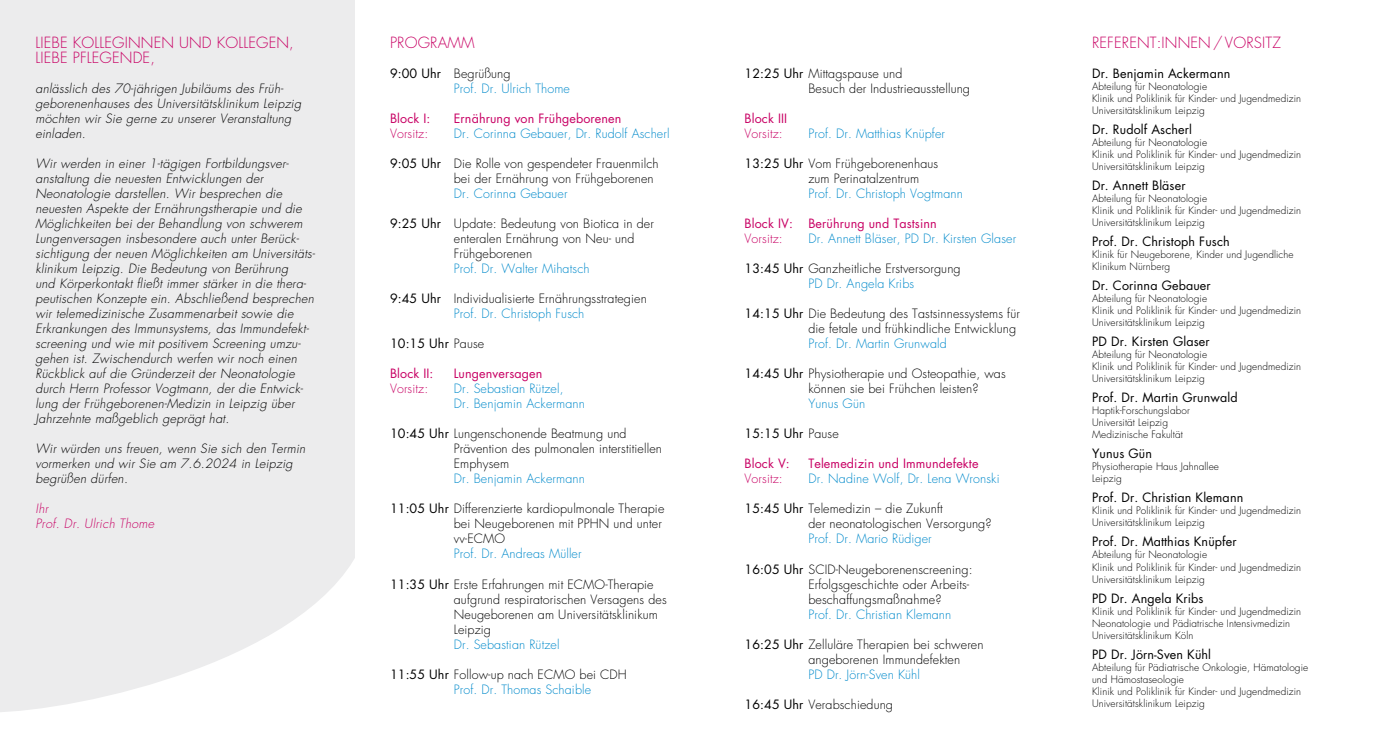
<style>
.page{position:relative;width:1397px;height:745px;background:#fff}
.page>*{position:absolute;margin:0;border:0;box-sizing:border-box;transform-origin:0 0}
.t1{font:300 15px/15px "Futura Std";letter-spacing:.01em;color:#c80064}
.t2{font:300 12.5px/15px "Futura Std";letter-spacing:.01em;color:#000}
.t3{font:italic 300 12.5px/15px "Futura Std";letter-spacing:.02em;color:#000}
.t4{font:300 12.5px/15px "Futura Std";letter-spacing:.01em;color:#008acb}
.t5{font:12.5px "Futura Std";letter-spacing:.01em;color:#000}
.t6{font:12.5px "Futura Std";letter-spacing:.01em;color:#c80064}
.t7{font:300 12.5px "Futura Std";letter-spacing:.01em;color:#c80064}
.t8{font:italic 300 12.5px/15px "Futura Std";letter-spacing:.02em;color:#c80064}
.t9{font:300 10px/12px "Futura Std";letter-spacing:.01em;color:#000}
.s1{font-weight:400;color:#000}
.s2{color:#000}
.s3{font-weight:400}
.s4{color:#008acb}
.s5{font-weight:300}
</style>
<div class="page">
<div style="left:0;top:0;width:354px;height:551px;background:#ececed"></div>
<svg style="left:0;top:551px;width:354px;height:161px;fill:#ececed"></svg>
<p class="t1" style="left:35px;top:35px;width:260px">LIEBE KOLLEGINNEN UND KOLLEGEN,<br>LIEBE PFLEGENDE,</p>
<p class="t3" style="left:35px;top:81px;width:267px">anlässlich des 70-jährigen Jubiläums des Früh&shy;geborenenhauses des Universitätsklinikum Leipzig möchten wir Sie gerne zu unserer Veranstaltung einladen.</p>
<p class="t3" style="left:35px;top:156px;width:281px">Wir werden in einer 1-tägigen Fortbildungsver&shy;anstaltung die neuesten Entwicklungen der Neonatologie darstellen. Wir besprechen die neuesten Aspekte der Ernährungstherapie und die Möglichkeiten bei der Behandlung von schwerem Lungenversagen insbesondere auch unter Berück&shy;sichtigung der neuen Möglichkeiten am Universitäts&shy;klinikum Leipzig. Die Bedeutung von Berührung<br>und Körperkontakt fließt immer stärker in die thera&shy;peutischen Konzepte ein. Abschließend besprechen wir telemedizinische Zusammenarbeit sowie die Erkrankungen des Immunsystems, das Immundefekt&shy;screening und wie mit positivem Screening umzu&shy;gehen ist. Zwischendurch werfen wir noch einen Rückblick auf die Gründerzeit der Neonatologie durch Herrn Professor Vogtmann, der die Entwick&shy;lung der Frühgeborenen-Medizin in Leipzig über Jahrzehnte maßgeblich geprägt hat.</p>
<p class="t3" style="left:35px;top:441px;width:271px">Wir würden uns freuen, wenn Sie sich den Termin vormerken und wir Sie am 7.6.2024 in Leipzig begrüßen dürfen.</p>
<p class="t8" style="left:35px;top:501px;width:120px">Ihr<br>Prof. Dr. Ulrich Thome</p>
<p class="t1" style="left:390px;top:35px;width:86px">PROGRAMM</p>
<p class="t4" style="left:454px;top:66px;width:118px;text-indent:-64px"><span class="s1">9:00 Uhr</span> <span class="s2">Begrüßung<br></span>Prof. Dr. Ulrich Thome</p>
<p class="t6" style="left:390px;top:110px;width:42px">Block I:</p>
<p class="t6" style="left:454px;top:110px;width:169px">Ernährung von Frühgeborenen</p>
<p class="t7" style="left:390px;top:126px;width:40px">Vorsitz:</p>
<p class="t4" style="left:454px;top:126px;width:217px">Dr. Corinna Gebauer, Dr. Rudolf Ascherl</p>
<p class="t2" style="left:454px;top:156px;width:206px;text-indent:-64px"><span class="s3">9:05 Uhr</span> Die Rolle von gespendeter Frauenmilch bei der Ernährung von Frühgeborenen</p>
<p class="t4" style="left:454px;top:186px;width:115px">Dr. Corinna Gebauer</p>
<p class="t2" style="left:454px;top:216px;width:201px;text-indent:-64px"><span class="s3">9:25 Uhr</span> Update: Bedeutung von Biotica in der enteralen Ernährung von Neu- und<br>Frühgeborenen</p>
<p class="t4" style="left:454px;top:261px;width:137px">Prof. Dr. Walter Mihatsch</p>
<p class="t2" style="left:390px;top:291px;width:258px;text-align:center"><span class="s3">9:45 Uhr</span> Individualisierte Ernährungsstrategien<br><span class="s4">Prof. Dr. Christoph Fusch</span></p>
<p class="t5" style="left:390px;top:335px;width:96px">10:15 Uhr <span class="s5">Pause</span></p>
<p class="t6" style="left:390px;top:365px;width:45px">Block II:</p>
<p class="t6" style="left:454px;top:365px;width:90px">Lungenversagen</p>
<p class="t7" style="left:390px;top:381px;width:40px">Vorsitz:</p>
<p class="t4" style="left:454px;top:381px;width:132px">Dr. Sebastian Rützel,<br>Dr. Benjamin Ackermann</p>
<p class="t2" style="left:454px;top:426px;width:210px;text-indent:-64px"><span class="s3">10:45 Uhr</span> Lungenschonende Beatmung und<br>Prävention des pulmonalen interstitiellen<br>Emphysem</p>
<p class="t4" style="left:454px;top:471px;width:132px">Dr. Benjamin Ackermann</p>
<p class="t2" style="left:454px;top:501px;width:212px;text-indent:-64px"><span class="s3">11:05 Uhr</span> Differenzierte kardiopulmonale Therapie bei Neugeborenen mit PPHN und unter vv-ECMO</p>
<p class="t4" style="left:454px;top:546px;width:129px">Prof. Dr. Andreas Müller</p>
<p class="t2" style="left:454px;top:576px;width:214px;text-indent:-64px"><span class="s3">11:35 Uhr</span> Erste Erfahrungen mit ECMO-Therapie aufgrund respiratorischen Versagens des Neugeborenen am Universitätsklinikum Leipzig</p>
<p class="t4" style="left:454px;top:636px;width:107px">Dr. Sebastian Rützel</p>
<p class="t2" style="left:454px;top:666px;width:174px;text-indent:-64px"><span class="s3">11:55 Uhr</span> Follow-up nach ECMO bei CDH<br><span class="s4">Prof. Dr. Thomas Schaible</span></p>
<p class="t2" style="left:808px;top:66px;width:163px;text-indent:-64px"><span class="s3">12:25 Uhr</span> Mittagspause und<br>Besuch der Industrieausstellung</p>
<p class="t6" style="left:744px;top:110px;width:44px">Block III</p>
<p class="t7" style="left:744px;top:126px;width:40px">Vorsitz:</p>
<p class="t4" style="left:808px;top:126px;width:138px">Prof. Dr. Matthias Knüpfer</p>
<p class="t2" style="left:808px;top:156px;width:131px;text-indent:-64px"><span class="s3">13:25 Uhr</span> Vom Frühgeborenenhaus zum Perinatalzentrum</p>
<p class="t4" style="left:808px;top:186px;width:156px">Prof. Dr. Christoph Vogtmann</p>
<p class="t6" style="left:744px;top:215px;width:194px">Block IV: Berührung und Tastsinn</p>
<p class="t7" style="left:744px;top:231px;width:40px">Vorsitz:</p>
<p class="t4" style="left:808px;top:231px;width:209px">Dr. Annett Bläser, PD Dr. Kirsten Glaser</p>
<p class="t2" style="left:808px;top:261px;width:154px;text-indent:-64px"><span class="s3">13:45 Uhr</span> Ganzheitliche Erstversorgung<br><span class="s4">PD Dr. Angela Kribs</span></p>
<p class="t2" style="left:744px;top:306px;width:277px;text-align:right"><span class="s3">14:15 Uhr</span> Die Bedeutung des Tastsinnessystems für die fetale und frühkindliche Entwicklung</p>
<p class="t4" style="left:808px;top:336px;width:140px">Prof. Dr. Martin Grunwald</p>
<p class="t2" style="left:808px;top:366px;width:199px;text-indent:-64px"><span class="s3">14:45 Uhr</span> Physiotherapie und Osteopathie, was können sie bei Frühchen leisten?</p>
<p class="t4" style="left:808px;top:396px;width:58px">Yunus Gün</p>
<p class="t5" style="left:744px;top:425px;width:96px">15:15 Uhr <span class="s5">Pause</span></p>
<p class="t6" style="left:744px;top:455px;width:47px">Block V:</p>
<p class="t6" style="left:808px;top:455px;width:172px">Telemedizin und Immundefekte</p>
<p class="t7" style="left:744px;top:471px;width:40px">Vorsitz:</p>
<p class="t4" style="left:808px;top:471px;width:193px">Dr. Nadine Wolf, Dr. Lena Wronski</p>
<p class="t2" style="left:808px;top:501px;width:185px;text-indent:-64px"><span class="s3">15:45 Uhr</span> Telemedizin – die Zukunft<br>der neonatologischen Versorgung?</p>
<p class="t4" style="left:808px;top:531px;width:125px">Prof. Dr. Mario Rüdiger</p>
<p class="t2" style="left:808px;top:561px;width:166px;text-indent:-64px"><span class="s3">16:05 Uhr</span> SCID-Neugeborenenscreening:<br>Erfolgsgeschichte oder Arbeits&shy;beschaffungsmaßnahme?</p>
<p class="t4" style="left:808px;top:606px;width:144px">Prof. Dr. Christian Klemann</p>
<p class="t2" style="left:808px;top:636px;width:177px;text-indent:-64px"><span class="s3">16:25 Uhr</span> Zelluläre Therapien bei schweren angeborenen Immundefekten</p>
<p class="t4" style="left:808px;top:666px;width:113px">PD Dr. Jörn-Sven Kühl</p>
<p class="t2" style="left:744px;top:696px;width:150px"><span class="s3">16:45 Uhr</span> Verabschiedung</p>
<p class="t1" style="left:1091px;top:35px;width:190px">REFERENT:INNEN /VORSITZ</p>
<p class="t5" style="left:1091px;top:65px;width:140px">Dr. Benjamin Ackermann</p>
<p class="t9" style="left:1091px;top:80px;width:210px">Abteilung für Neonatologie<br>Klinik und Poliklinik für Kinder- und Jugendmedizin<br>Universitätsklinikum Leipzig</p>
<p class="t5" style="left:1091px;top:121px;width:101px">Dr. Rudolf Ascherl</p>
<p class="t9" style="left:1091px;top:136px;width:210px">Abteilung für Neonatologie<br>Klinik und Poliklinik für Kinder- und Jugendmedizin<br>Universitätsklinikum Leipzig</p>
<p class="t5" style="left:1091px;top:177px;width:95px">Dr. Annett Bläser</p>
<p class="t9" style="left:1091px;top:192px;width:210px">Abteilung für Neonatologie<br>Klinik und Poliklinik für Kinder- und Jugendmedizin<br>Universitätsklinikum Leipzig</p>
<p class="t5" style="left:1091px;top:233px;width:139px">Prof. Dr. Christoph Fusch</p>
<p class="t9" style="left:1091px;top:248px;width:203px">Klinik für Neugeborene, Kinder und Jugendliche<br>Klinikum Nürnberg</p>
<p class="t5" style="left:1091px;top:277px;width:120px">Dr. Corinna Gebauer</p>
<p class="t9" style="left:1091px;top:292px;width:210px">Abteilung für Neonatologie<br>Klinik und Poliklinik für Kinder- und Jugendmedizin<br>Universitätsklinikum Leipzig</p>
<p class="t5" style="left:1091px;top:333px;width:119px">PD Dr. Kirsten Glaser</p>
<p class="t9" style="left:1091px;top:348px;width:210px">Abteilung für Neonatologie<br>Klinik und Poliklinik für Kinder- und Jugendmedizin<br>Universitätsklinikum Leipzig</p>
<p class="t5" style="left:1091px;top:389px;width:147px">Prof. Dr. Martin Grunwald</p>
<p class="t9" style="left:1091px;top:404px;width:99px">Haptik-Forschungslabor<br>Universität Leipzig<br>Medizinische Fakultät</p>
<p class="t5" style="left:1091px;top:445px;width:61px">Yunus Gün</p>
<p class="t9" style="left:1091px;top:460px;width:128px">Physiotherapie Haus Jahnallee<br>Leipzig</p>
<p class="t5" style="left:1091px;top:489px;width:153px">Prof. Dr. Christian Klemann</p>
<p class="t9" style="left:1091px;top:504px;width:210px">Klinik und Poliklinik für Kinder- und Jugendmedizin<br>Universitätsklinikum Leipzig</p>
<p class="t5" style="left:1091px;top:533px;width:146px">Prof. Dr. Matthias Knüpfer</p>
<p class="t9" style="left:1091px;top:548px;width:210px">Abteilung für Neonatologie<br>Klinik und Poliklinik für Kinder- und Jugendmedizin<br>Universitätsklinikum Leipzig</p>
<p class="t5" style="left:1091px;top:589px;width:113px">PD Dr. Angela Kribs</p>
<p class="t9" style="left:1091px;top:604px;width:210px">Klinik und Poliklinik für Kinder- und Jugendmedizin<br>Neonatologie und Pädiatrische Intensivmedizin<br>Universitätsklinikum Köln</p>
<p class="t5" style="left:1091px;top:645px;width:121px">PD Dr. Jörn-Sven Kühl</p>
<p class="t9" style="left:1091px;top:660px;width:218px">Abteilung für Pädiatrische Onkologie, Hämatologie und Hämostaseologie<br>Klinik und Poliklinik für Kinder- und Jugendmedizin Universitätsklinikum Leipzig</p>
</div>
